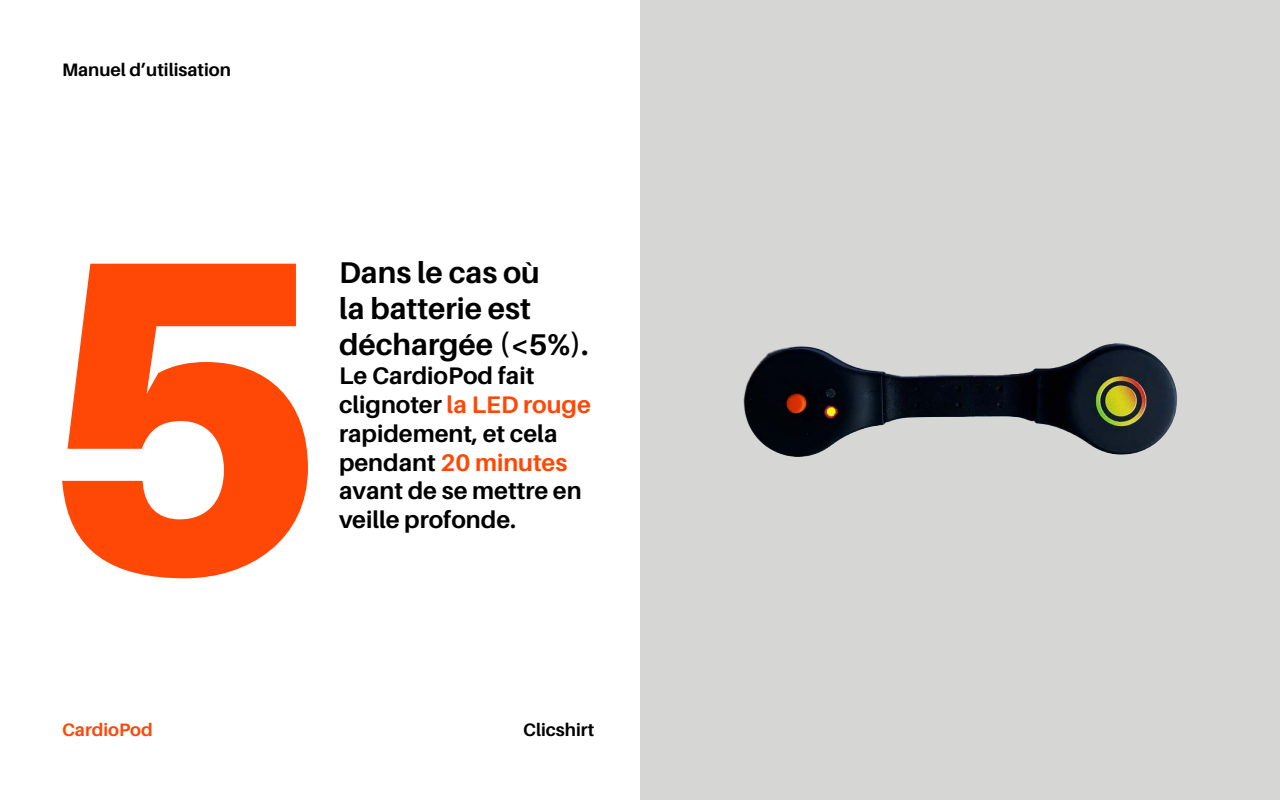
<style>
.page{position:relative;width:1280px;height:800px;background:#fff}
.page>*{position:absolute;margin:0;border:0;box-sizing:border-box;transform-origin:0 0}
.t1{font:900 447px "Aileron";color:#ff4706}
.t2{font:700 30px/36px "Aileron";color:#000}
.t3{font:700 24px/28.8px "Aileron";color:#000}
.t4{font:700 18px "Aileron";color:#000}
.t5{font:700 18px "Aileron";color:#ff4706}
.s1{color:#ff4706}
</style>
<div class="page">
<div style="left:640px;top:0;width:640px;height:800px;background:#d6d7d5"></div>
<img style="left:743px;top:343px;width:434px;height:114px">
<p class="t4" style="left:62px;top:60px;width:170px">Manuel d’utilisation</p>
<h1 class="t1" style="left:37px;top:155px;width:297px">5</h1>
<p class="t2" style="left:339px;top:255px;width:251px">Dans le cas où<br>la batterie est déchargée (&lt;5%).</p>
<p class="t3" style="left:339px;top:362px;width:253px">Le CardioPod fait clignoter <span class="s1">la LED rouge </span>rapidement, et cela pendant <span class="s1">20 minutes </span>avant de se mettre en veille profonde.</p>
<p class="t5" style="left:62px;top:720px;width:92px">CardioPod</p>
<p class="t4" style="left:523px;top:720px;width:73px">Clicshirt</p>
</div>
